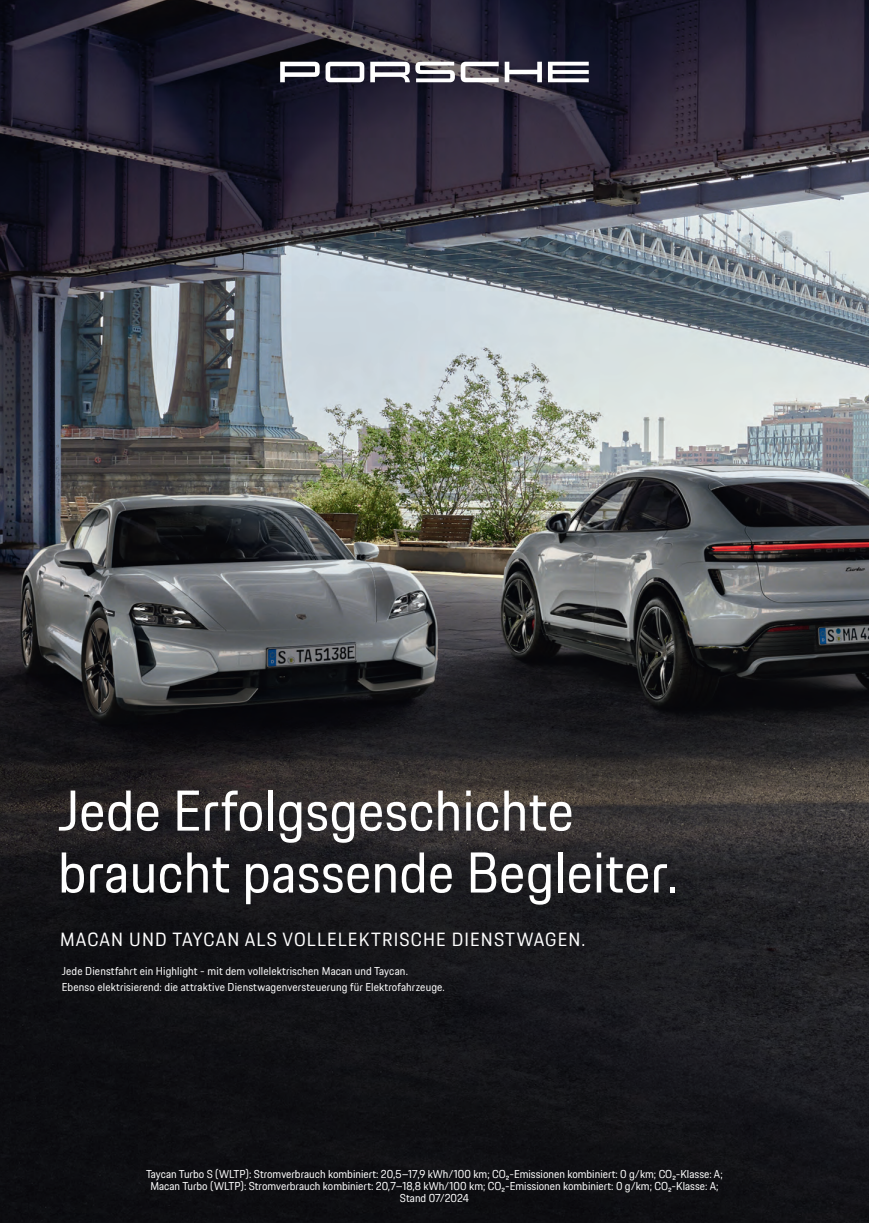
<style>
.page{position:relative;width:869px;height:1223px;background:#fff}
.page>*{position:absolute;margin:0;border:0;box-sizing:border-box;transform-origin:0 0}
.t1{font:56.25px/61.9px "Porsche Next";color:#fff}
.t2{font:18.75px "Porsche Next";letter-spacing:.06em;color:#fff}
.t3{font:11.25px/12.4px "Porsche Next";color:#fff;text-align:center}
</style>
<div class="page">
<img style="left:0;top:0;width:868px;height:1222px">
<svg style="left:280px;top:62px;width:308px;height:20px"></svg>
<h1 class="t1" style="left:58px;top:779px;width:621px">Jede Erfolgsgeschichte braucht passende Begleiter.</h1>
<h2 class="t2" style="left:60px;top:926px;width:526px">MACAN UND TAYCAN ALS VOLLELEKTRISCHE DIENSTWAGEN.</h2>
<p class="t3" style="left:62px;top:963px;width:384px;line-height:15.1px;text-align:left">Jede Dienstfahrt ein Highlight - mit dem vollelektrischen Macan und Taycan.<br>Ebenso elektrisierend: die attraktive Dienstwagenversteuerung für Elektrofahrzeuge.</p>
<p class="t3" style="left:146px;top:1167px;width:578px">Taycan Turbo S (WLTP): Stromverbrauch kombiniert: 20,5–17,9 kWh/100 km; CO₂-Emissionen kombiniert: 0 g/km; CO₂-Klasse: A;<br>Macan Turbo (WLTP): Stromverbrauch kombiniert: 20,7–18,8 kWh/100 km; CO₂-Emissionen kombiniert: 0 g/km; CO₂-Klasse: A;<br>Stand 07/2024</p>
</div>
